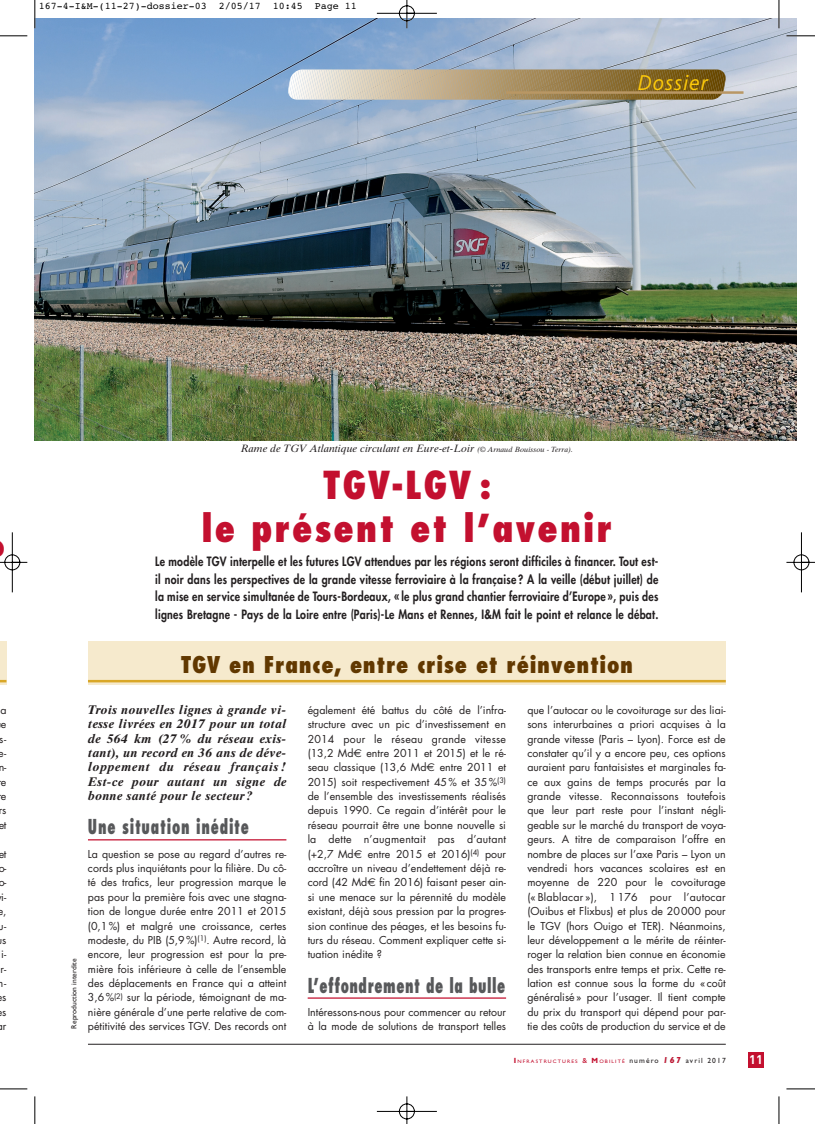
<style>
.page{position:relative;width:815px;height:1124px;background:#fff}
.page>*{position:absolute;margin:0;border:0;box-sizing:border-box;transform-origin:0 0}
.t1{font:800 condensed 37.5px/42.5px "Futura";letter-spacing:.05em;color:#c3102f;text-align:center}
.t2{font:800 condensed 22.5px "Futura";letter-spacing:.03em;color:#613800}
.t3{font:italic 300 22.5px "Bliss";letter-spacing:.05em;color:#feca0a}
.t4{font:800 condensed 20px "Futura";letter-spacing:.035em;color:#57585a;scale:.75 1}
.t5{font:800 12.5px/17.5px "Futura";letter-spacing:.025em;color:#231f20;text-align:justify;scale:.85 1}
.t6{font:italic 700 12.5px/14.4px "Times Ten";letter-spacing:.02em;color:#231f20;text-align:justify}
.t7{font:700 12.5px "DIN";color:#fff}
.t8{font:10.62px/14.4px "Futura";color:#231f20;text-align:justify}
.t9{font:italic 10.62px "Times Ten";color:#231f20}
.t10{font:10px "Courier";color:#000}
.t11{font:7.5px "Gill Sans";color:#231f20}
.t12{font:5px "Gill Sans";letter-spacing:.21em;color:#c3102f;scale:1.09 1}
.s1{font-size:7.5px}
.s2{font-family:"Euro Sans";font-size:11.25px}
.s3{font-weight:700;font-size:7.5px}
.s4{font-size:7.5px;color:#231f20}
.s5{font-weight:700;font-style:italic;font-size:8.75px;color:#ccc}
</style>
<div class="page">
<img style="left:0;top:0;width:815px;height:1123px">
<p class="t10" style="left:39px;top:3px;width:320px">167-4-I&amp;M-(11-27)-dossier-03 2/05/17 10:45 Page 11</p>
<h2 class="t3" style="left:638px;top:74px;width:71px">Dossier</h2>
<p class="t8" style="left:-2px;top:703px;width:10px">a e s&shy;e&shy;n&shy;e e rs et</p>
<p class="t8" style="left:-4px;top:847px;width:12px;text-align:right">et o&shy;o&shy;i&shy;e, u&shy;s i&shy;r&shy;m&shy;s s<br>r</p>
<p class="t9" style="left:241px;top:445px;width:334px">Rame de TGV Atlantique circulant en Eure-et-Loir <span class="s1">(© Arnaud Bouissou - Terra).</span></p>
<h1 class="t1" style="left:202px;top:467px;width:412px">TGV-LGV :<br>le présent et l’avenir</h1>
<p class="t5" style="left:155px;top:553px;width:593px">Le modèle TGV interpelle et les futures LGV attendues par les régions seront difficiles à financer. Tout est&shy;il noir dans les perspectives de la grande vitesse ferroviaire à la française ? A la veille (début juillet) de la mise en service simultanée de Tours-Bordeaux, « le plus grand chantier ferroviaire d’Europe », puis des lignes Bretagne - Pays de la Loire entre (Paris)-Le Mans et Rennes, I&amp;M fait le point et relance le débat.</p>
<h2 class="t2" style="left:181px;top:654px;width:454px">TGV en France, entre crise et réinvention</h2>
<p class="t11" style="left:71px;top:1028px;width:71px;rotate:-90deg">Reproduction interdite</p>
<p class="t6" style="left:88px;top:703px;width:200px">Trois nouvelles lignes à grande vi&shy;tesse livrées en 2017 pour un total de 564 km (27 % du réseau exis&shy;tant), un record en 36 ans de déve&shy;loppement du réseau français !<br>Est-ce pour autant un signe de bonne santé pour le secteur ?</p>
<h3 class="t4" style="left:88px;top:818px;width:216px">Une situation inédite</h3>
<p class="t8" style="left:88px;top:847px;width:200px">La question se pose au regard d’autres re&shy;cords plus inquiétants pour la filière. Du cô&shy;té des trafics, leur progression marque le pas pour la première fois avec une stagna&shy;tion de longue durée entre 2011 et 2015 (0,1%) et malgré une croissance, certes modeste, du PIB (5,9%)<sup>(1)</sup>. Autre record, là encore, leur progression est pour la pre&shy;mière fois inférieure à celle de l’ensemble des déplacements en France qui a atteint 3,6%<sup>(2)</sup> sur la période, témoignant de ma&shy;nière générale d’une perte relative de com&shy;pétitivité des services TGV. Des records ont</p>
<p class="t8" style="left:308px;top:703px;width:200px">également été battus du côté de l’infra&shy;structure avec un pic d’investissement en 2014 pour le réseau grande vitesse (13,2 Md<span class="s2">€</span> entre 2011 et 2015) et le ré&shy;seau classique (13,6 Md<span class="s2">€</span> entre 2011 et 2015) soit respectivement 45% et 35%<sup>(3) </sup>de l’ensemble des investissements réalisés depuis 1990. Ce regain d’intérêt pour le réseau pourrait être une bonne nouvelle si la dette n’augmentait pas d’autant (+2,7 Md<span class="s2">€</span> entre 2015 et 2016)<sup>(4)</sup> pour accroître un niveau d’endettement déjà re&shy;cord (42 Md<span class="s2">€</span> fin 2016) faisant peser ain&shy;si une menace sur la pérennité du modèle existant, déjà sous pression par la progres&shy;sion continue des péages, et les besoins fu&shy;turs du réseau. Comment expliquer cette si&shy;tuation inédite ?</p>
<h3 class="t4" style="left:308px;top:976px;width:265px">L’effondrement de la bulle</h3>
<p class="t8" style="left:308px;top:1005px;width:200px">Intéressons-nous pour commencer au retour à la mode de solutions de transport telles</p>
<p class="t8" style="left:527px;top:703px;width:200px">que l’autocar ou le covoiturage sur des liai&shy;sons interurbaines a priori acquises à la grande vitesse (Paris – Lyon). Force est de constater qu’il y a encore peu, ces options auraient paru fantaisistes et marginales fa&shy;ce aux gains de temps procurés par la grande vitesse. Reconnaissons toutefois que leur part reste pour l’instant négli&shy;geable sur le marché du transport de voya&shy;geurs. A titre de comparaison l’offre en nombre de places sur l’axe Paris – Lyon un vendredi hors vacances scolaires est en moyenne de 220 pour le covoiturage («Blablacar»), 1176 pour l’autocar (Ouibus et Flixbus) et plus de 20000 pour le TGV (hors Ouigo et TER). Néanmoins, leur développement a le mérite de réinter&shy;roger la relation bien connue en économie des transports entre temps et prix. Cette re&shy;lation est connue sous la forme du «coût généralisé» pour l’usager. Il tient compte du prix du transport qui dépend pour par&shy;tie des coûts de production du service et de</p>
<p class="t12" style="left:514px;top:1059px;width:196px"><span class="s3">I</span>NFRASTRUCTURES <span class="s1">&amp;</span> <span class="s3">M</span>OBILITÉ <span class="s4">numéro</span> <span class="s5">167</span> <span class="s4">avril 2017</span></p>
<p class="t7" style="left:749px;top:1054px;width:15px">11</p>
</div>
